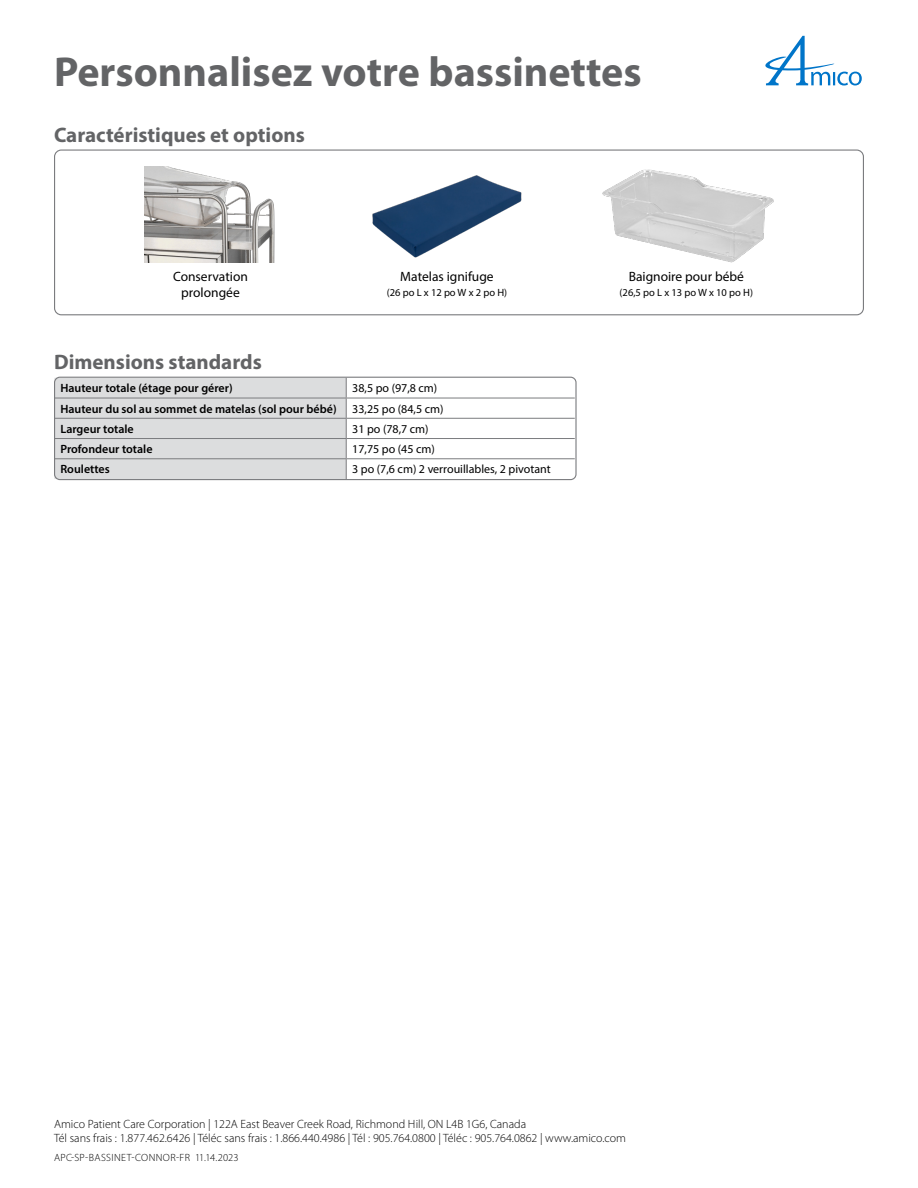
<style>
.page{position:relative;width:918px;height:1188px;background:#fff}
.page>*{position:absolute;margin:0;border:0;box-sizing:border-box;transform-origin:0 0}
.APC_-_Main_Heading{font:700 42px "Myriad Pro";color:#636466}
.APC_-_Section_Title{font:700 21px "Myriad Pro";color:#636466}
.APC_-_label{font:13.5px/16.2px "Myriad Pro";color:#000;text-align:center}
.t1{font:300 12px/14.4px "Myriad Pro";color:#000}
.APC_-_table_heading_left{font:600 12px "Myriad Pro";color:#000}
.APC_-_table_text_left{font:12px "Myriad Pro";color:#000}
.APC_-_label_-_smaller{font:10.5px "Myriad Pro";color:#000}
.APC_-_code{font:300 10.5px "Myriad Pro";letter-spacing:.03em;color:#000}
</style>
<div class="page">
<svg style="left:765px;top:36px;width:97px;height:50px"></svg>
<div style="left:54px;top:150px;width:810px;height:165px;border:1px solid #7b7c7f;border-radius:7px"></div>
<hr style="left:346px;top:398px;width:229px;height:1px;background:#7b7c7f">
<hr style="left:346px;top:418px;width:229px;height:1px;background:#7b7c7f">
<hr style="left:346px;top:438px;width:229px;height:1px;background:#7b7c7f">
<hr style="left:346px;top:458px;width:229px;height:1px;background:#7b7c7f">
<svg style="left:54px;top:378px;width:293px;height:101px;background:#d7d8d9"></svg>
<div style="left:54px;top:377px;width:523px;height:103px;border:1px solid #7b7c7f;border-radius:5px"></div>
<img style="left:372px;top:175px;width:150px;height:83px">
<img style="left:602px;top:169px;width:172px;height:93px">
<img style="left:144px;top:166px;width:131px;height:96px">
<p class="APC_-_Main_Heading" style="left:54px;top:44px;width:589px">Personnalisez votre bassinettes</p>
<p class="APC_-_Section_Title" style="left:54px;top:121px;width:252px">Caractéristiques et options</p>
<p class="APC_-_label" style="left:173px;top:268px;width:76px">Conservation prolongée</p>
<p class="APC_-_label" style="left:400px;top:268px;width:95px">Matelas ignifuge</p>
<p class="APC_-_label_-_smaller" style="left:387px;top:286px;width:122px">(26 po L x 12 po W x 2 po H)</p>
<p class="APC_-_Section_Title" style="left:54px;top:348px;width:209px">Dimensions standards</p>
<p class="APC_-_table_heading_left" style="left:60px;top:381px;width:174px">Hauteur totale (étage pour gérer)</p>
<p class="APC_-_table_text_left" style="left:352px;top:381px;width:87px">38,5 po (97,8 cm)</p>
<p class="APC_-_table_heading_left" style="left:60px;top:401px;width:278px">Hauteur du sol au sommet de matelas (sol pour bébé)</p>
<p class="APC_-_table_text_left" style="left:352px;top:401px;width:93px">33,25 po (84,5 cm)</p>
<p class="APC_-_table_heading_left" style="left:60px;top:421px;width:75px">Largeur totale</p>
<p class="APC_-_table_text_left" style="left:352px;top:421px;width:78px">31 po (78,7 cm)</p>
<p class="APC_-_table_heading_left" style="left:60px;top:441px;width:94px">Profondeur totale</p>
<p class="APC_-_table_text_left" style="left:352px;top:442px;width:84px">17,75 po (45 cm)</p>
<p class="APC_-_table_heading_left" style="left:60px;top:462px;width:51px">Roulettes</p>
<p class="APC_-_table_text_left" style="left:352px;top:462px;width:200px">3 po (7,6 cm) 2 verrouillables, 2 pivotant</p>
<p class="APC_-_label" style="left:629px;top:268px;width:117px">Baignoire pour bébé</p>
<p class="APC_-_label_-_smaller" style="left:620px;top:286px;width:135px">(26,5 po L x 13 po W x 10 po H)</p>
<p class="t1" style="left:54px;top:1117px;width:574px">Amico Patient Care Corporation | 122A East Beaver Creek Road, Richmond Hill, ON L4B 1G6, Canada<br>Tél sans frais : 1.877.462.6426 | Téléc sans frais : 1.866.440.4986 | Tél : 905.764.0800 | Téléc : 905.764.0862 | www.amico.com</p>
<p class="APC_-_code" style="left:54px;top:1151px;width:186px">APC-SP-BASSINET-CONNOR-FR 11.14.2023</p>
</div>
